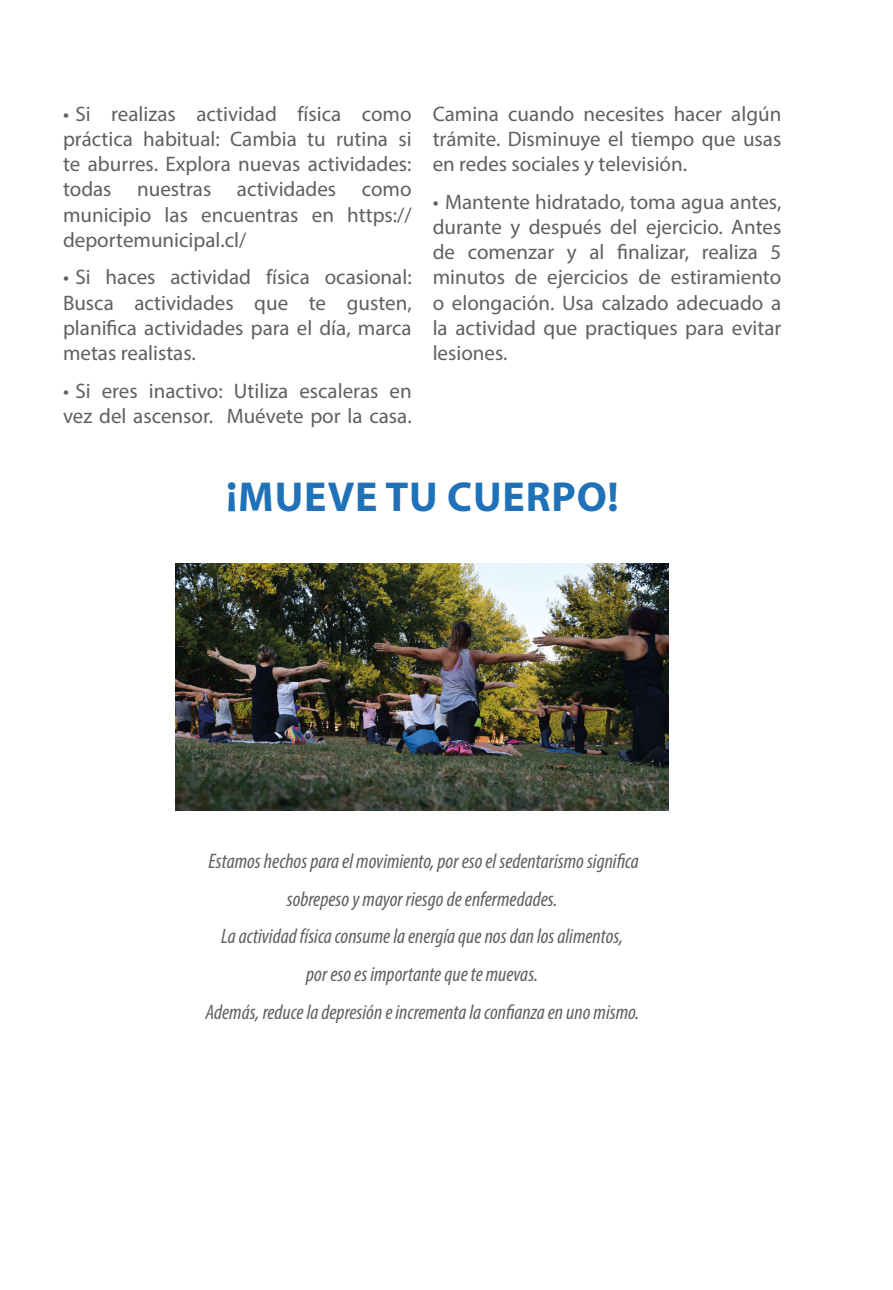
<style>
.page{position:relative;width:893px;height:1290px;background:#fff}
.page>*{position:absolute;margin:0;border:0;box-sizing:border-box;transform-origin:0 0}
.Títulos{font:700 42px "Myriad Pro";letter-spacing:.02em;color:#1f71b8}
.t1{font:21px/25.2px "Myriad Pro";color:#606060;text-align:justify}
.Cursivas{font:italic condensed 21px "Myriad Pro";color:#606060}
</style>
<div class="page">
<img style="left:176px;top:564px;width:493px;height:246px">
<p class="t1" style="left:63px;top:101px;width:350px">• Si realizas actividad física como práctica habitual: Cambia tu rutina si te aburres. Explora nuevas actividades: todas nuestras actividades como municipio las encuentras en https:// deportemunicipal.cl/</p>
<p class="t1" style="left:63px;top:264px;width:350px">• Si haces actividad física ocasional:<br>Busca actividades que te gusten, planifica actividades para el día, marca metas realistas.</p>
<p class="t1" style="left:63px;top:378px;width:350px">• Si eres inactivo: Utiliza escaleras en vez del ascensor. Muévete por la casa.</p>
<p class="t1" style="left:433px;top:101px;width:350px">Camina cuando necesites hacer algún trámite. Disminuye el tiempo que usas en redes sociales y televisión.</p>
<p class="t1" style="left:433px;top:189px;width:350px">• Mantente hidratado, toma agua antes, durante y después del ejercicio. Antes de comenzar y al finalizar, realiza 5 minutos de ejercicios de estiramiento o elongación. Usa calzado adecuado a la actividad que practiques para evitar lesiones.</p>
<p class="Títulos" style="left:226px;top:470px;width:394px">¡MUEVE TU CUERPO!</p>
<p class="Cursivas" style="left:209px;top:848px;width:432px">Estamos hechos para el movimiento, por eso el sedentarismo significa</p>
<p class="Cursivas" style="left:287px;top:886px;width:272px">sobrepeso y mayor riesgo de enfermedades.</p>
<p class="Cursivas" style="left:221px;top:924px;width:403px">La actividad física consume la energía que nos dan los alimentos,</p>
<p class="Cursivas" style="left:306px;top:961px;width:233px">por eso es importante que te muevas.</p>
<p class="Cursivas" style="left:205px;top:999px;width:435px">Además, reduce la depresión e incrementa la confianza en uno mismo.</p>
</div>
